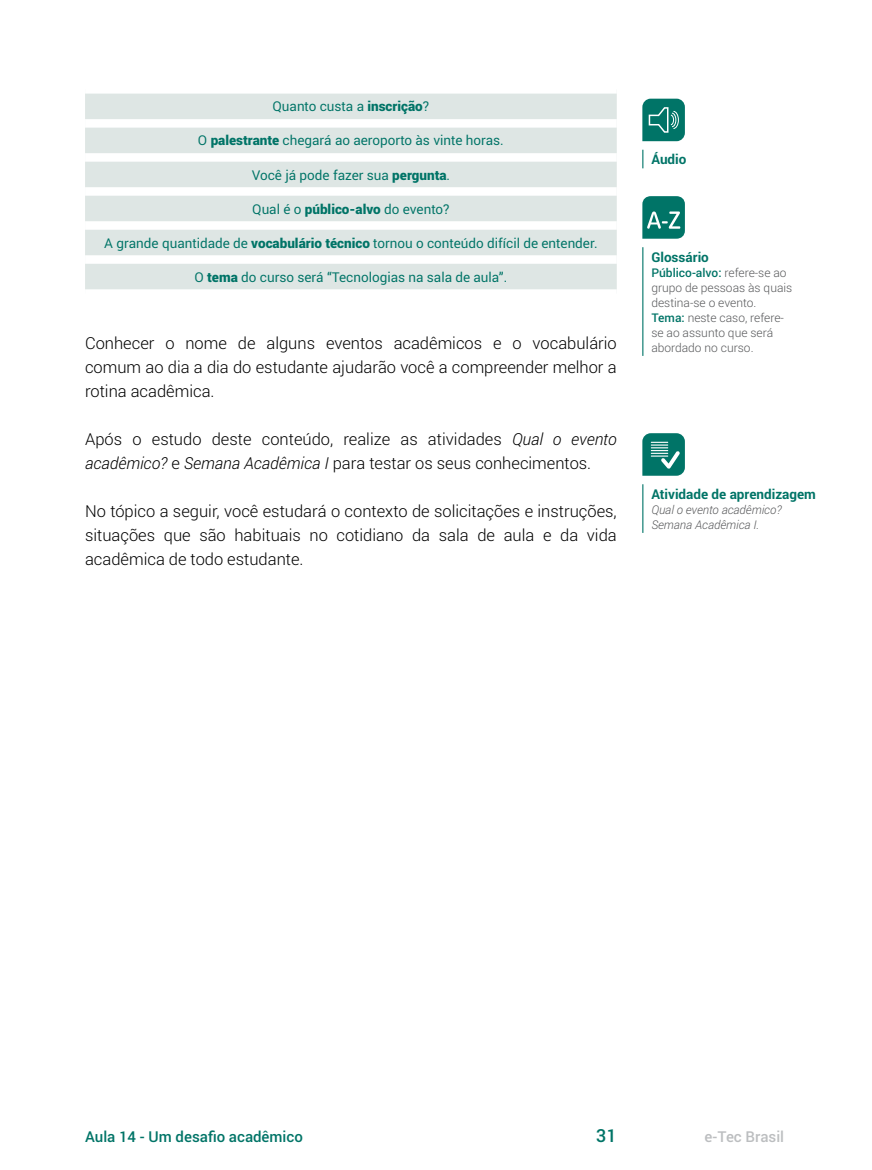
<style>
.page{position:relative;width:872px;height:1170px;background:#fff}
.page>*{position:absolute;margin:0;border:0;box-sizing:border-box;transform-origin:0 0}
.t1{font:500 18px "Roboto";color:#007467}
.t2{font:300 16.5px/24px "Roboto";color:#000;text-align:justify}
.t3{font:500 15px "Roboto";color:#007467}
.t4{font:500 15px "Roboto";color:#bcbec0}
.t5{font:13.5px "Roboto";color:#007467}
.t6{font:700 13.5px "Roboto";color:#007467}
.t7{font:300 12px/15px "Roboto";color:#58595b}
.t8{font:italic 300 12px/15px "Roboto";color:#58595b}
.s1{font-weight:900}
.s2{font-style:italic}
.s3{font-weight:500;color:#007467}
</style>
<div class="page">
<div style="left:85px;top:94px;width:532px;height:195px;background:#dee6e4"></div>
<div style="left:85px;top:119px;width:532px;height:9px;background:#fff"></div>
<div style="left:85px;top:153px;width:532px;height:9px;background:#fff"></div>
<div style="left:85px;top:187px;width:532px;height:9px;background:#fff"></div>
<div style="left:85px;top:221px;width:532px;height:9px;background:#fff"></div>
<div style="left:85px;top:255px;width:532px;height:9px;background:#fff"></div>
<svg style="left:642px;top:150px;width:1px;height:18px"></svg>
<svg style="left:642px;top:99px;width:43px;height:42px;background:#1f8579"></svg>
<hr style="left:642px;top:247px;width:1px;height:109px;background:#007467">
<svg style="left:642px;top:196px;width:43px;height:43px;background:#25887d"></svg>
<hr style="left:642px;top:484px;width:1px;height:49px;background:#007467">
<svg style="left:642px;top:433px;width:43px;height:42px;background:#298a7f"></svg>
<p class="t5" style="left:272px;top:97px;width:158px">Quanto custa a <span class="s1">inscrição</span>?</p>
<p class="t5" style="left:198px;top:131px;width:307px">O <span class="s1">palestrante</span> chegará ao aeroporto às vinte horas.</p>
<p class="t5" style="left:252px;top:165px;width:200px">Você já pode fazer sua <span class="s1">pergunta</span>.</p>
<p class="t5" style="left:252px;top:199px;width:199px">Qual é o <span class="s1">público-alvo</span> do evento?</p>
<p class="t5" style="left:104px;top:233px;width:495px">A grande quantidade de <span class="s1">vocabulário técnico</span> tornou o conteúdo difícil de entender.</p>
<p class="t5" style="left:194px;top:267px;width:314px">O <span class="s1">tema</span> do curso será “Tecnologias na sala de aula”.</p>
<p class="t2" style="left:85px;top:331px;width:533px">Conhecer o nome de alguns eventos acadêmicos e o vocabulário comum ao dia a dia do estudante ajudarão você a compreender melhor a rotina acadêmica.</p>
<p class="t2" style="left:85px;top:427px;width:533px">Após o estudo deste conteúdo, realize as atividades <span class="s2">Qual o evento acadêmico?</span> e <span class="s2">Semana Acadêmica I</span> para testar os seus conhecimentos.</p>
<p class="t2" style="left:85px;top:499px;width:533px">No tópico a seguir, você estudará o contexto de solicitações e instruções, situações que são habituais no cotidiano da sala de aula e da vida acadêmica de todo estudante.</p>
<p class="t6" style="left:651px;top:150px;width:37px">Áudio</p>
<p class="t6" style="left:651px;top:247px;width:59px">Glossário</p>
<p class="t7" style="left:651px;top:264px;width:142px"><span class="s3">Público-alvo:</span> refere-se ao grupo de pessoas às quais destina-se o evento.<br><span class="s3">Tema:</span> neste caso, refere&shy;se ao assunto que será abordado no curso.</p>
<p class="t6" style="left:651px;top:484px;width:166px">Atividade de aprendizagem</p>
<p class="t8" style="left:651px;top:501px;width:132px">Qual o evento acadêmico?<br>Semana Acadêmica I.</p>
<p class="t3" style="left:85px;top:1125px;width:219px">Aula 14 - Um desafio acadêmico</p>
<p class="t1" style="left:596px;top:1122px;width:22px">31</p>
<p class="t4" style="left:704px;top:1125px;width:81px">e-Tec Brasil</p>
</div>
